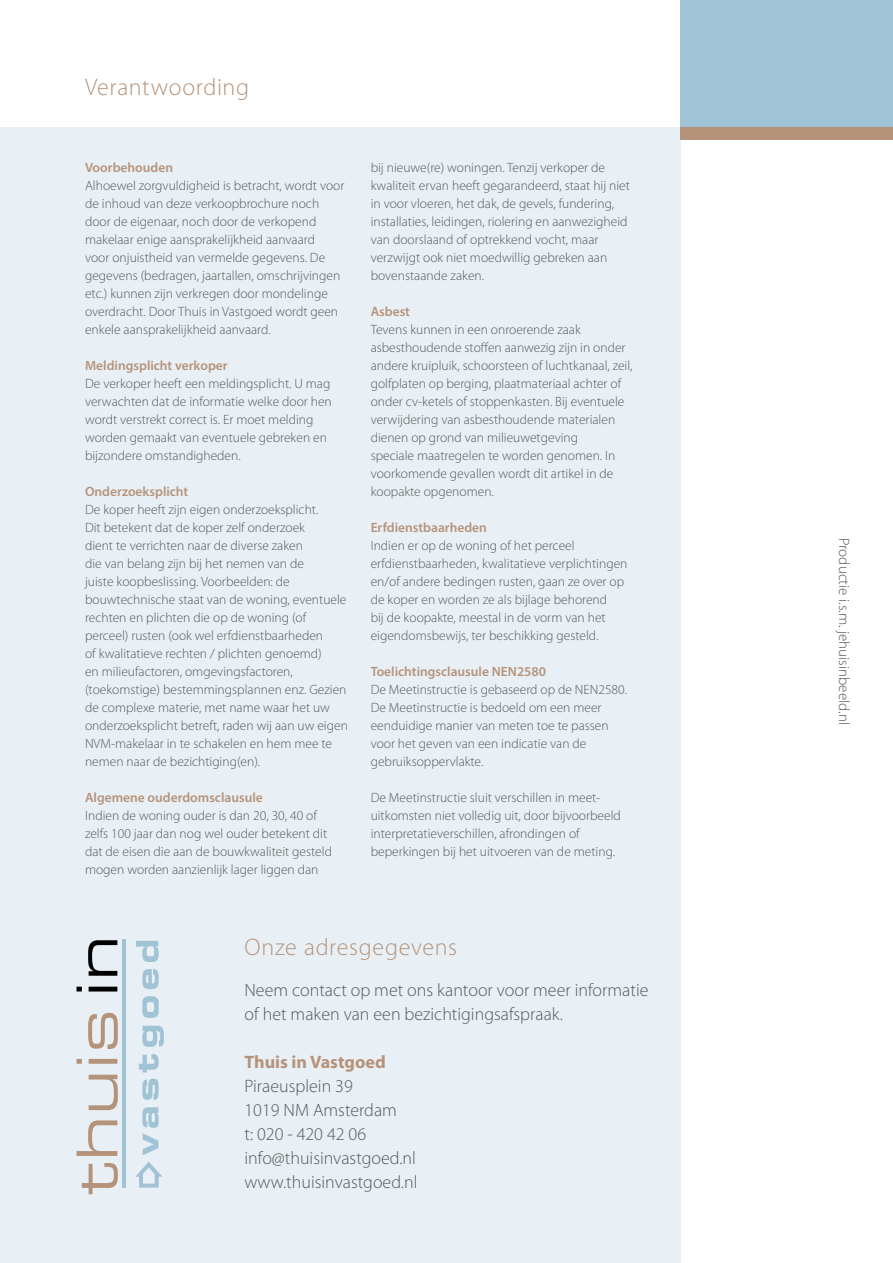
<style>
.page{position:relative;width:893px;height:1263px;background:#fff}
.page>*{position:absolute;margin:0;border:0;box-sizing:border-box;transform-origin:0 0}
.t1{font:300 24px "Myriad Pro";letter-spacing:.025em;color:#b5937a}
.t2{font:300 18px/24px "Myriad Pro";color:#575756}
.t3{font:700 18px "Myriad Pro";color:#b5937a}
.t4{font:300 15px "Myriad Pro";color:#575756}
.t5{font:300 13.5px/18px "Myriad Pro";color:#575756}
.t6{font:600 13.5px "Myriad Pro";color:#b5937a}
</style>
<div class="page">
<div style="left:680px;top:0;width:213px;height:128px;background:#a0c3d5"></div>
<div style="left:0;top:128px;width:680px;height:1135px;background:#e9f0f5"></div>
<svg style="left:77px;top:940px;width:87px;height:254px"></svg>
<div style="left:680px;top:128px;width:213px;height:12px;background:#b5937a"></div>
<h1 class="t1" style="left:85px;top:72px;width:166px">Verantwoording</h1>
<p class="t6" style="left:85px;top:159px;width:90px">Voorbehouden</p>
<p class="t5" style="left:85px;top:176px;width:261px">Alhoewel zorgvuldigheid is betracht, wordt voor de inhoud van deze verkoopbrochure noch door de eigenaar, noch door de verkopend makelaar enige aansprakelijkheid aanvaard<br>voor onjuistheid van vermelde gegevens. De gegevens (bedragen, jaartallen, omschrijvingen etc.) kunnen zijn verkregen door mondelinge overdracht. Door Thuis in Vastgoed wordt geen enkele aansprakelijkheid aanvaard.</p>
<p class="t6" style="left:85px;top:357px;width:144px">Meldingsplicht verkoper</p>
<p class="t5" style="left:85px;top:374px;width:248px">De verkoper heeft een meldingsplicht. U mag verwachten dat de informatie welke door hen wordt verstrekt correct is. Er moet melding worden gemaakt van eventuele gebreken en bijzondere omstandigheden.</p>
<p class="t6" style="left:85px;top:483px;width:105px">Onderzoeksplicht</p>
<p class="t5" style="left:85px;top:500px;width:264px">De koper heeft zijn eigen onderzoeksplicht.<br>Dit betekent dat de koper zelf onderzoek<br>dient te verrichten naar de diverse zaken<br>die van belang zijn bij het nemen van de<br>juiste koopbeslissing. Voorbeelden: de bouwtechnische staat van de woning, eventuele rechten en plichten die op de woning (of perceel) rusten (ook wel erfdienstbaarheden<br>of kwalitatieve rechten / plichten genoemd)<br>en milieufactoren, omgevingsfactoren, (toekomstige) bestemmingsplannen enz. Gezien de complexe materie, met name waar het uw onderzoeksplicht betreft, raden wij aan uw eigen NVM-makelaar in te schakelen en hem mee te nemen naar de bezichtiging(en).</p>
<p class="t6" style="left:85px;top:788px;width:179px">Algemene ouderdomsclausule</p>
<p class="t5" style="left:85px;top:806px;width:248px">Indien de woning ouder is dan 20, 30, 40 of zelfs 100 jaar dan nog wel ouder betekent dit dat de eisen die aan de bouwkwaliteit gesteld mogen worden aanzienlijk lager liggen dan</p>
<p class="t5" style="left:371px;top:158px;width:261px">bij nieuwe(re) woningen. Tenzij verkoper de kwaliteit ervan heeft gegarandeerd, staat hij niet in voor vloeren, het dak, de gevels, fundering, installaties, leidingen, riolering en aanwezigheid van doorslaand of optrekkend vocht, maar verzwijgt ook niet moedwillig gebreken aan bovenstaande zaken.</p>
<p class="t6" style="left:371px;top:302px;width:41px">Asbest</p>
<p class="t5" style="left:371px;top:320px;width:263px">Tevens kunnen in een onroerende zaak asbesthoudende stoffen aanwezig zijn in onder andere kruipluik, schoorsteen of luchtkanaal, zeil, golfplaten op berging, plaatmateriaal achter of onder cv-ketels of stoppenkasten. Bij eventuele verwijdering van asbesthoudende materialen dienen op grond van milieuwetgeving<br>speciale maatregelen te worden genomen. In voorkomende gevallen wordt dit artikel in de koopakte opgenomen.</p>
<p class="t6" style="left:371px;top:518px;width:118px">Erfdienstbaarheden</p>
<p class="t5" style="left:371px;top:536px;width:258px">Indien er op de woning of het perceel erfdienstbaarheden, kwalitatieve verplichtingen en/of andere bedingen rusten, gaan ze over op de koper en worden ze als bijlage behorend<br>bij de koopakte, meestal in de vorm van het eigendomsbewijs, ter beschikking gesteld.</p>
<p class="t6" style="left:371px;top:662px;width:177px">Toelichtingsclausule NEN2580</p>
<p class="t5" style="left:371px;top:680px;width:258px">De Meetinstructie is gebaseerd op de NEN2580.<br>De Meetinstructie is bedoeld om een meer eenduidige manier van meten toe te passen voor het geven van een indicatie van de gebruiksoppervlakte.</p>
<p class="t5" style="left:371px;top:788px;width:252px">De Meetinstructie sluit verschillen in meet&shy;uitkomsten niet volledig uit, door bijvoorbeeld interpretatieverschillen, afrondingen of beperkingen bij het uitvoeren van de meting.</p>
<h1 class="t1" style="left:244px;top:932px;width:214px">Onze adresgegevens</h1>
<h2 class="t2" style="left:244px;top:978px;width:405px">Neem contact op met ons kantoor voor meer informatie of het maken van een bezichtigingsafspraak.</h2>
<h2 class="t3" style="left:244px;top:1050px;width:143px">Thuis in Vastgoed</h2>
<h2 class="t2" style="left:244px;top:1074px;width:175px">Piraeusplein 39<br>1019 NM Amsterdam<br>t: 020 - 420 42 06 info@thuisinvastgoed.nl www.thuisinvastgoed.nl</h2>
<p class="t4" style="left:853px;top:538px;width:188px;rotate:90deg">Productie i.s.m. jehuisinbeeld.nl</p>
</div>
